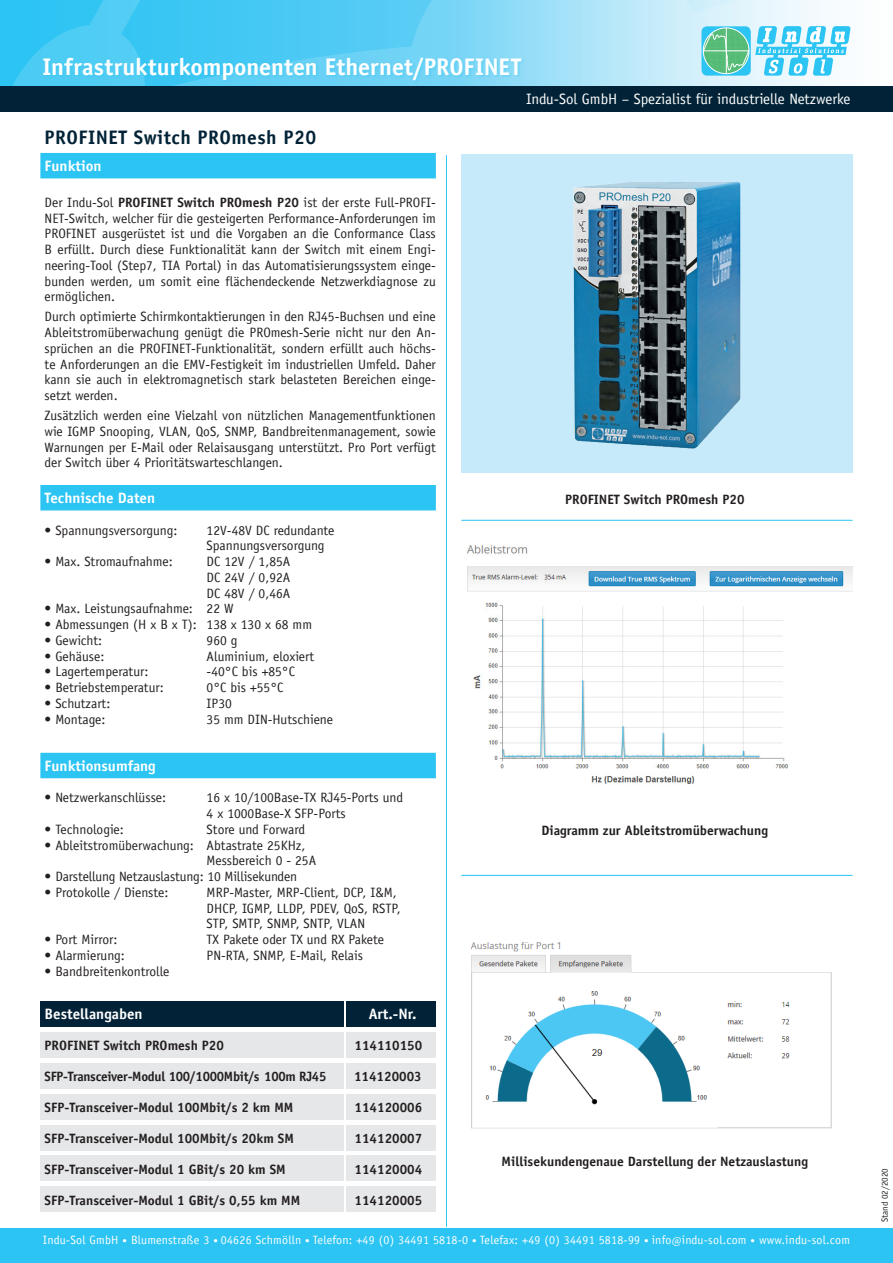
<style>
.page{position:relative;width:893px;height:1263px;background:#fff}
.page>*{position:absolute;margin:0;border:0;box-sizing:border-box;transform-origin:0 0}
.t1{font:700 24px "Officina Sans";color:#fff}
.t2{font:700 19.5px "Officina Sans";letter-spacing:.025em;color:#022337}
.t3{font:700 15px "Officina Sans";color:#fff}
.t4{font:15px "Officina Sans";color:#fff}
.t5{font:13.5px/15.8px "Officina Sans";color:#231f20;text-align:justify}
.t6{font:700 13.5px "Officina Sans";color:#231f20}
.t7{font:700 13.5px "Officina Sans";letter-spacing:-.02em;color:#231f20}
.t8{font:12px "Officina Sans";letter-spacing:.02em;color:#fff}
.t9{font:9px "Officina Sans";color:#231f20}
.s1{font-weight:700}
.s2{font-size:9px}
.s3{font-size:10.5px}
</style>
<div class="page">
<hr style="left:446px;top:155px;width:1px;height:1072px;background:#2bc4f3">
<svg style="left:0;top:0;width:829px;height:86px;background:#7cd7f6"></svg>
<div style="left:0;top:86px;width:893px;height:26px;background:#022337"></div>
<svg style="left:701px;top:26px;width:50px;height:50px"></svg>
<svg style="left:755px;top:26px;width:96px;height:50px"></svg>
<svg style="left:703px;top:28px;width:46px;height:46px;background:#67c7a3"></svg>
<div style="left:0;top:1228px;width:893px;height:35px;background:#2bc4f3"></div>
<img style="left:467px;top:545px;width:386px;height:239px">
<img style="left:471px;top:942px;width:361px;height:187px">
<hr style="left:461px;top:520px;width:392px;height:1px;background:#2bc4f3">
<div style="left:461px;top:154px;width:392px;height:318px;background:#c7eafa"></div>
<div style="left:40px;top:1001px;width:303px;height:26px;background:#022337"></div>
<div style="left:347px;top:1001px;width:89px;height:26px;background:#022337"></div>
<div style="left:40px;top:1032px;width:303px;height:26px;background:#e6e7e9"></div>
<div style="left:347px;top:1032px;width:89px;height:26px;background:#e6e7e9"></div>
<div style="left:40px;top:1063px;width:303px;height:26px;background:#e6e7e9"></div>
<div style="left:347px;top:1063px;width:89px;height:26px;background:#e6e7e9"></div>
<div style="left:40px;top:1094px;width:303px;height:25px;background:#e6e7e9"></div>
<div style="left:347px;top:1094px;width:89px;height:25px;background:#e6e7e9"></div>
<div style="left:40px;top:1125px;width:303px;height:25px;background:#e6e7e9"></div>
<div style="left:347px;top:1125px;width:89px;height:25px;background:#e6e7e9"></div>
<div style="left:40px;top:1155px;width:303px;height:26px;background:#e6e7e9"></div>
<div style="left:347px;top:1155px;width:89px;height:26px;background:#e6e7e9"></div>
<div style="left:40px;top:1186px;width:303px;height:26px;background:#e6e7e9"></div>
<div style="left:347px;top:1186px;width:89px;height:26px;background:#e6e7e9"></div>
<img style="left:573px;top:182px;width:168px;height:267px">
<div style="left:40px;top:153px;width:396px;height:25px;background:#2bc4f3"></div>
<div style="left:40px;top:485px;width:396px;height:25px;background:#2bc4f3"></div>
<div style="left:40px;top:753px;width:396px;height:25px;background:#2bc4f3"></div>
<hr style="left:461px;top:875px;width:392px;height:1px;background:#2bc4f3">
<div style="left:42px;top:57px;width:484px;height:27px;background:#2bc4f3;opacity:.35"></div>
<h1 class="t1" style="left:43px;top:52px;width:481px">Infrastrukturkomponenten Ethernet/PROFINET</h1>
<h2 class="t2" style="left:45px;top:125px;width:273px">PROFINET Switch PROmesh P20</h2>
<p class="t3" style="left:45px;top:157px;width:58px">Funktion</p>
<p class="t5" style="left:45px;top:194px;width:393px">Der Indu-Sol <span class="s1">PROFINET Switch PROmesh P20</span> ist der erste Full-PROFI-NET-Switch, welcher für die gesteigerten Performance-Anforderungen im PROFINET ausgerüstet ist und die Vorgaben an die Conformance Class B erfüllt. Durch diese Funktionalität kann der Switch mit einem Engi&shy;neering-Tool (Step7, TIA Portal) in das Automatisierungssystem einge&shy;bunden werden, um somit eine flächendeckende Netzwerkdiagnose zu ermöglichen.</p>
<p class="t5" style="left:45px;top:309px;width:393px">Durch optimierte Schirmkontaktierungen in den RJ45-Buchsen und eine Ableitstromüberwachung genügt die PROmesh-Serie nicht nur den An&shy;sprüchen an die PROFINET-Funktionalität, sondern erfüllt auch höchs&shy;te Anforderungen an die EMV-Festigkeit im industriellen Umfeld. Daher kann sie auch in elektromagnetisch stark belasteten Bereichen einge&shy;setzt werden.</p>
<p class="t5" style="left:45px;top:408px;width:393px">Zusätzlich werden eine Vielzahl von nützlichen Managementfunktionen wie IGMP Snooping, VLAN, QoS, SNMP, Bandbreitenmanagement, sowie Warnungen per E-Mail oder Relaisausgang unterstützt. Pro Port verfügt der Switch über 4 Prioritätswarteschlangen.</p>
<p class="t3" style="left:45px;top:489px;width:112px">Technische Daten</p>
<p class="t5" style="left:45px;top:522px;width:134px">• Spannungsversorgung:</p>
<p class="t5" style="left:207px;top:522px;width:129px">12V-48V DC redundante<br>Spannungsversorgung</p>
<p class="t5" style="left:45px;top:554px;width:130px">• Max. Stromaufnahme:</p>
<p class="t5" style="left:207px;top:554px;width:85px">DC 12V / 1,85A DC 24V / 0,92A DC 48V / 0,46A</p>
<p class="t5" style="left:45px;top:601px;width:191px">• Max. Leistungsaufnahme: 22 W</p>
<p class="t5" style="left:45px;top:617px;width:269px">• Abmessungen (H x B x T): 138 x 130 x 68 mm</p>
<p class="t5" style="left:45px;top:632px;width:59px">• Gewicht:</p>
<p class="t5" style="left:207px;top:632px;width:32px">960 g</p>
<p class="t5" style="left:45px;top:648px;width:61px">• Gehäuse:</p>
<p class="t5" style="left:207px;top:648px;width:109px">Aluminium, eloxiert</p>
<p class="t5" style="left:45px;top:664px;width:105px">• Lagertemperatur:</p>
<p class="t5" style="left:207px;top:664px;width:90px">-40°C bis +85°C</p>
<p class="t5" style="left:45px;top:680px;width:121px">• Betriebstemperatur:</p>
<p class="t5" style="left:207px;top:680px;width:78px">0°C bis +55°C</p>
<p class="t5" style="left:45px;top:695px;width:67px">• Schutzart:</p>
<p class="t5" style="left:207px;top:695px;width:27px">IP30</p>
<p class="t5" style="left:45px;top:711px;width:62px">• Montage:</p>
<p class="t5" style="left:207px;top:711px;width:128px">35 mm DIN-Hutschiene</p>
<p class="t3" style="left:45px;top:756px;width:113px">Funktionsumfang</p>
<p class="t5" style="left:45px;top:790px;width:123px">• Netzwerkanschlüsse:</p>
<p class="t5" style="left:207px;top:790px;width:198px">16 x 10/100Base-TX RJ45-Ports und<br>4 x 1000Base-X SFP-Ports</p>
<p class="t5" style="left:45px;top:821px;width:81px">• Technologie:</p>
<p class="t5" style="left:207px;top:821px;width:100px">Store und Forward</p>
<p class="t5" style="left:207px;top:837px;width:111px;text-indent:-162px">• Ableitstromüberwachung: Abtastrate 25KHz,<br>Messbereich 0 - 25A</p>
<p class="t5" style="left:45px;top:869px;width:254px">• Darstellung Netzauslastung: 10 Millisekunden</p>
<p class="t5" style="left:45px;top:884px;width:125px">• Protokolle / Dienste:</p>
<p class="t5" style="left:207px;top:884px;width:196px;text-align:left">MRP-Master, MRP-Client, DCP, I&amp;M,<br>DHCP, IGMP, LLDP, PDEV, QoS, RSTP,<br>STP, SMTP, SNMP, SNTP, VLAN</p>
<p class="t5" style="left:45px;top:932px;width:74px">• Port Mirror:</p>
<p class="t5" style="left:207px;top:932px;width:179px">TX Pakete oder TX und RX Pakete</p>
<p class="t5" style="left:45px;top:947px;width:82px">• Alarmierung:</p>
<p class="t5" style="left:207px;top:947px;width:158px">PN-RTA, SNMP, E-Mail, Relais</p>
<p class="t5" style="left:45px;top:963px;width:126px">• Bandbreitenkontrolle</p>
<p class="t3" style="left:45px;top:1004px;width:100px">Bestellangaben</p>
<p class="t3" style="left:369px;top:1004px;width:49px">Art.-Nr.</p>
<p class="t6" style="left:45px;top:1037px;width:181px">PROFINET Switch PROmesh P20</p>
<p class="t6" style="left:355px;top:1037px;width:69px">114110150</p>
<p class="t7" style="left:45px;top:1068px;width:283px">SFP-Transceiver-Modul 100/1000Mbit/s 100m RJ45</p>
<p class="t6" style="left:354px;top:1068px;width:69px">114120003</p>
<p class="t6" style="left:45px;top:1099px;width:250px">SFP-Transceiver-Modul 100Mbit/s 2 km MM</p>
<p class="t6" style="left:355px;top:1099px;width:69px">114120006</p>
<p class="t6" style="left:45px;top:1130px;width:251px">SFP-Transceiver-Modul 100Mbit/s 20km SM</p>
<p class="t6" style="left:355px;top:1130px;width:69px">114120007</p>
<p class="t6" style="left:45px;top:1161px;width:243px">SFP-Transceiver-Modul 1 GBit/s 20 km SM</p>
<p class="t6" style="left:355px;top:1161px;width:69px">114120004</p>
<p class="t6" style="left:45px;top:1192px;width:257px">SFP-Transceiver-Modul 1 GBit/s 0,55 km MM</p>
<p class="t6" style="left:355px;top:1192px;width:69px">114120005</p>
<p class="t4" style="left:526px;top:90px;width:326px">Indu-Sol GmbH – Spezialist für industrielle Netzwerke</p>
<p class="t6" style="left:565px;top:491px;width:181px">PROFINET Switch PROmesh P20</p>
<p class="t6" style="left:541px;top:822px;width:228px">Diagramm zur Ableitstromüberwachung</p>
<p class="t6" style="left:502px;top:1152px;width:308px">Millisekundengenaue Darstellung der Netzauslastung</p>
<p class="t8" style="left:43px;top:1233px;width:809px">Indu-Sol GmbH <span class="s2">•</span> Blumenstraße 3 <span class="s2">•</span> 04626 Schmölln <span class="s2">•</span> Telefon: +49 (0) 34491 5818-0 <span class="s2">•</span> Telefax: +49 (0) 34491 5818-99 <span class="s2">•</span> info<span class="s3">@</span>indu-sol.com <span class="s2">•</span> www.indu-sol.com</p>
<p class="t9" style="left:879px;top:1222px;width:56px;rotate:-90deg">Stand 02/2020</p>
</div>
